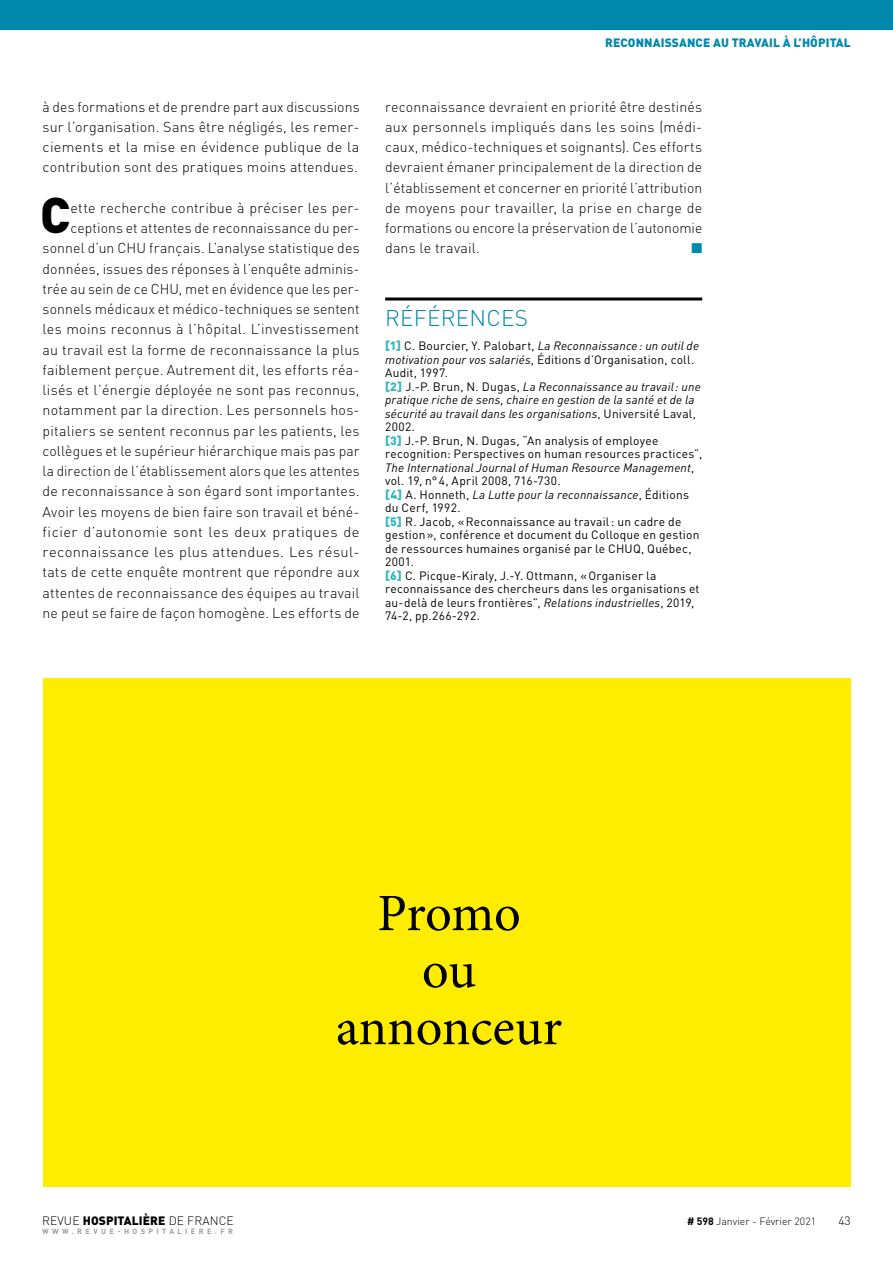
<style>
.page{position:relative;width:893px;height:1263px;background:#fff}
.page>*{position:absolute;margin:0;border:0;box-sizing:border-box;transform-origin:0 0}
.t1{font:52.5px/57px "Minion Pro";letter-spacing:-.005em;color:#000;text-align:center}
.t2{font:900 49.5px "DINOT";color:#000}
.t3{font:300 22.5px "DINOT";letter-spacing:.01em;color:#0089ac}
.t4{font:300 14.25px/20.2px "DINOT";letter-spacing:.015em;color:#000;text-align:justify}
.t5{font:14.25px "Zapf Dingbats ITC";color:#0089ac}
.t6{font:12px/13.5px "DINOT";letter-spacing:.015em;color:#000}
.t7{font:900 12px "DINOT";letter-spacing:.01em;color:#0089ac}
.t8{font:300 12px "DINOT";letter-spacing:.01em;color:#000}
.t9{font:300 10.5px "DINOT";color:#000}
.t10{font:700 7.5px "DINOT";letter-spacing:.45em;color:#9d9d9c}
.s1{font-weight:900;color:#31b7bc}
.s2{font-style:italic}
.s3{font-weight:900}
.s4{font-weight:700}
</style>
<div class="page">
<hr style="left:385px;top:297px;width:317px;height:3px;background:#000">
<div style="left:43px;top:678px;width:808px;height:508px;background:#ffed00"></div>
<div style="left:0;top:0;width:893px;height:30px;background:#0089ac"></div>
<p class="t4" style="left:43px;top:96px;width:319px">à des formations et de prendre part aux discussions sur l’organisation. Sans être négligés, les remer&shy;ciements et la mise en évidence publique de la contribution sont des pratiques moins attendues.</p>
<h2 class="t2" style="left:40px;top:182px;width:32px">C</h2>
<p class="t4" style="left:43px;top:198px;width:319px;text-align:right">ette recherche contribue à préciser les per&shy;ceptions et attentes de reconnaissance du per&shy;sonnel d’un CHU français. L’analyse statistique des données, issues des réponses à l’enquête adminis&shy;trée au sein de ce CHU, met en évidence que les per&shy;sonnels médicaux et médico-techniques se sentent les moins reconnus à l’hôpital. L’investissement au travail est la forme de reconnaissance la plus faiblement perçue. Autrement dit, les efforts réa&shy;lisés et l’énergie déployée ne sont pas reconnus, notamment par la direction. Les personnels hos&shy;pitaliers se sentent reconnus par les patients, les collègues et le supérieur hiérarchique mais pas par la direction de l’établissement alors que les attentes de reconnaissance à son égard sont importantes.<br>Avoir les moyens de bien faire son travail et béné&shy;ficier d’autonomie sont les deux pratiques de reconnaissance les plus attendues. Les résul&shy;tats de cette enquête montrent que répondre aux attentes de reconnaissance des équipes au travail ne peut se faire de façon homogène. Les efforts de</p>
<p class="t7" style="left:605px;top:35px;width:247px">RECONNAISSANCE AU TRAVAIL À L’HÔPITAL</p>
<p class="t4" style="left:385px;top:96px;width:319px">reconnaissance devraient en priorité être destinés aux personnels impliqués dans les soins (médi&shy;caux, médico-techniques et soignants). Ces efforts devraient émaner principalement de la direction de l’établissement et concerner en priorité l’attribution de moyens pour travailler, la prise en charge de formations ou encore la préservation de l’autonomie dans le travail.</p>
<p class="t5" style="left:691px;top:242px;width:12px">■</p>
<h3 class="t3" style="left:385px;top:304px;width:144px">RÉFÉRENCES</h3>
<p class="t6" style="left:385px;top:339px;width:319px"><span class="s1">[1]</span> C. Bourcier, Y. Palobart, <span class="s2">La Reconnaissance: un outil de motivation pour vos salariés</span>, Éditions d’Organisation, coll.<br>Audit, 1997.<br><span class="s1">[2]</span> J.-P. Brun, N. Dugas, <span class="s2">La Reconnaissance au travail: une pratique riche de sens, chaire en gestion de la santé et de la sécurité au travail dans les organisations</span>, Université Laval, 2002.<br><span class="s1">[3]</span> J.-P. Brun, N. Dugas, “An analysis of employee recognition: Perspectives on human resources practices”, <span class="s2">The International Journal of Human Resource Management</span>, vol. 19, n°4, April 2008, 716-730.<br><span class="s1">[4]</span> A. Honneth, <span class="s2">La Lutte pour la reconnaissance</span>, Éditions du Cerf, 1992.<br><span class="s1">[5]</span> R. Jacob, «Reconnaissance au travail: un cadre de gestion», conférence et document du Colloque en gestion de ressources humaines organisé par le CHUQ, Québec, 2001.<br><span class="s1">[6]</span> C. Picque-Kiraly, J.-Y. Ottmann, «Organiser la reconnaissance des chercheurs dans les organisations et au-delà de leurs frontières”, <span class="s2">Relations industrielles</span>, 2019, 74-2, pp.266-292.</p>
<h1 class="t1" style="left:336px;top:885px;width:228px">Promo<br>ou annonceur</h1>
<p class="t8" style="left:42px;top:1213px;width:193px">REVUE <span class="s3">HOSPITALIÈRE</span> DE FRANCE</p>
<p class="t9" style="left:687px;top:1214px;width:131px"><span class="s4"># 598</span> Janvier - Février 2021</p>
<p class="t8" style="left:838px;top:1213px;width:14px">43</p>
<p class="t10" style="left:42px;top:1226px;width:193px">WWW.REVUE-HOSPITALIERE.FR</p>
</div>
